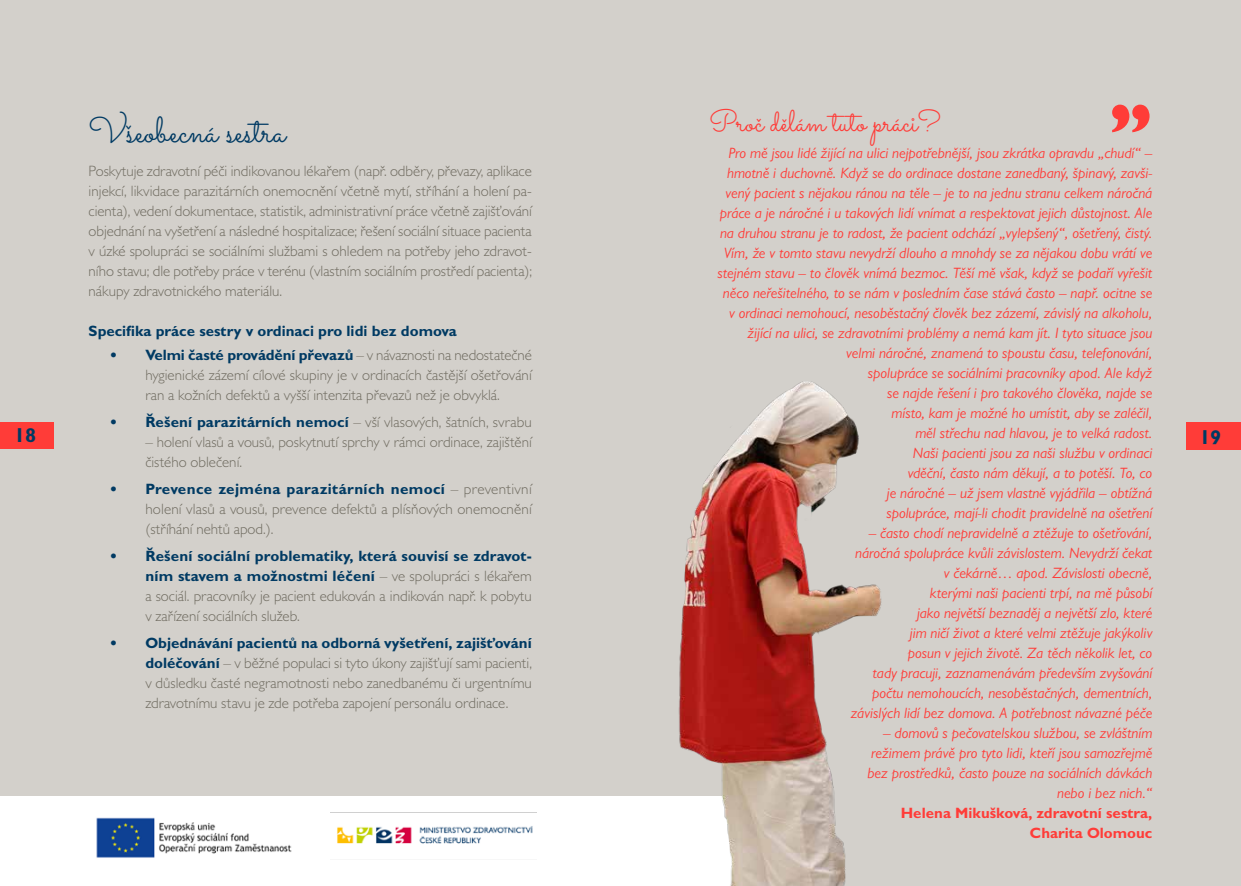
<style>
.page{position:relative;width:1241px;height:886px;background:#fff}
.page>*{position:absolute;margin:0;border:0;box-sizing:border-box;transform-origin:0 0}
.t1{font:800 75px "Gill Sans";color:#ff3c38}
.t2{font:36.25px "Sacramento";color:#003a63}
.t3{font:30px "Sacramento";color:#ff3c38}
.t4{font:700 20px "Gill Sans";color:#003a63}
.t5{font:italic 15px/20px "Gill Sans";color:#ff3c38;text-align:right}
.t6{font:300 15px/20px "Gill Sans";color:#706c61;text-align:justify}
.t7{font:700 15px/20px "Gill Sans";color:#ff3c38;text-align:right}
.t8{font:700 15px "Gill Sans";color:#003a63}
.s1{font-weight:800;color:#003a63}
.s2{font-weight:700;color:#003a63}
</style>
<div class="page">
<img style="left:96px;top:817px;width:196px;height:41px">
<img style="left:330px;top:795px;width:206px;height:49px">
<div style="left:621px;top:777px;width:619px;height:109px;background:#d3d0cb"></div>
<div style="left:0;top:0;width:1240px;height:795px;background:#d3d0cb"></div>
<img style="left:613px;top:381px;width:269px;height:505px">
<div style="left:0;top:422px;width:54px;height:27px;background:#ff3c38"></div>
<div style="left:1186px;top:422px;width:54px;height:27px;background:#ff3c38"></div>
<h1 class="t1" style="left:1152px;top:150px;width:44px;rotate:-180deg">“</h1>
<h3 class="t3" style="left:709px;top:103px;width:233px">Proč dělám tuto práci?</h3>
<p class="t5" style="left:717px;top:143px;width:436px">Pro mě jsou lidé žijící na ulici nejpotřebnější, jsou zkrátka opravdu „chudí“ – hmotně i duchovně. Když se do ordinace dostane zanedbaný, špinavý, zavši&shy;vený pacient s nějakou ránou na těle – je to na jednu stranu celkem náročná práce a je náročné i u takových lidí vnímat a respektovat jejich důstojnost. Ale na druhou stranu je to radost, že pacient odchází „vylepšený“, ošetřený, čistý.<br>Vím, že v tomto stavu nevydrží dlouho a mnohdy se za nějakou dobu vrátí ve stejném stavu – to člověk vnímá bezmoc. Těší mě však, když se podaří vyřešit něco neřešitelného, to se nám v posledním čase stává často – např. ocitne se v ordinaci nemohoucí, nesoběstačný člověk bez zázemí, závislý na alkoholu, žijící na ulici, se zdravotními problémy a nemá kam jít. I tyto situace jsou velmi náročné, znamená to spoustu času, telefonování,<br>spolupráce se sociálními pracovníky apod. Ale když<br>se najde řešení i pro takového člověka, najde se<br>místo, kam je možné ho umístit, aby se zaléčil,<br>měl střechu nad hlavou, je to velká radost.<br>Naši pacienti jsou za naši službu v ordinaci<br>vděční, často nám děkují, a to potěší. To, co<br>je náročné – už jsem vlastně vyjádřila – obtížná<br>spolupráce, mají-li chodit pravidelně na ošetření</p>
<p class="t5" style="left:850px;top:523px;width:303px">– často chodí nepravidelně a ztěžuje to ošetřování, náročná spolupráce kvůli závislostem. Nevydrží čekat v čekárně… apod. Závislosti obecně,<br>kterými naši pacienti trpí, na mě působí<br>jako největší beznaděj a největší zlo, které<br>jim ničí život a které velmi ztěžuje jakýkoliv<br>posun v jejich životě. Za těch několik let, co<br>tady pracuji, zaznamenávám především zvyšování počtu nemohoucích, nesoběstačných, dementních, závislých lidí bez domova. A potřebnost návazné péče</p>
<p class="t5" style="left:867px;top:723px;width:286px">– domovů s pečovatelskou službou, se zvláštním režimem právě pro tyto lidi, kteří jsou samozřejmě bez prostředků, často pouze na sociálních dávkách nebo i bez nich.“</p>
<p class="t7" style="left:900px;top:803px;width:253px">Helena Mikušková, zdravotní sestra,<br>Charita Olomouc</p>
<h2 class="t2" style="left:89px;top:108px;width:198px">Všeobecná sestra</h2>
<p class="t6" style="left:89px;top:161px;width:445px">Poskytuje zdravotní péči indikovanou lékařem (např. odběry, převazy, aplikace injekcí, likvidace parazitárních onemocnění včetně mytí, stříhání a holení pa&shy;cienta), vedení dokumentace, statistik, administrativní práce včetně zajišťování objednání na vyšetření a následné hospitalizace; řešení sociální situace pacienta v úzké spolupráci se sociálními službami s ohledem na potřeby jeho zdravot&shy;ního stavu; dle potřeby práce v terénu (vlastním sociálním prostředí pacienta); nákupy zdravotnického materiálu.</p>
<p class="t8" style="left:89px;top:322px;width:370px">Specifika práce sestry v ordinaci pro lidi bez domova</p>
<p class="t6" style="left:145px;top:344px;width:388px;text-indent:-35px"><span class="s1">•</span> <span class="s2">Velmi časté provádění převazů</span> – v návaznosti na nedostatečné hygienické zázemí cílové skupiny je v ordinacích častější ošetřování ran a kožních defektů a vyšší intenzita převazů než je obvyklá.</p>
<p class="t6" style="left:110px;top:411px;width:423px"><span class="s1">•</span> <span class="s2">Řešení parazitárních nemocí</span> – vší vlasových, šatních, svrabu</p>
<p class="t6" style="left:145px;top:431px;width:388px">– holení vlasů a vousů, poskytnutí sprchy v rámci ordinace, zajištění čistého oblečení.</p>
<p class="t6" style="left:145px;top:478px;width:388px;text-indent:-35px"><span class="s1">•</span> <span class="s2">Prevence zejména parazitárních nemocí</span> – preventivní holení vlasů a vousů, prevence defektů a plísňových onemocnění (stříhání nehtů apod.).</p>
<p class="t6" style="left:145px;top:545px;width:388px;text-indent:-35px"><span class="s1">•</span> <span class="s2">Řešení sociální problematiky, která souvisí se zdravot&shy;ním stavem a možnostmi léčení</span> – ve spolupráci s lékařem a sociál. pracovníky je pacient edukován a indikován např. k pobytu v zařízení sociálních služeb.</p>
<p class="t6" style="left:145px;top:633px;width:388px;text-indent:-35px"><span class="s1">•</span> <span class="s2">Objednávání pacientů na odborná vyšetření, zajišťování doléčování</span> – v běžné populaci si tyto úkony zajišťují sami pacienti, v důsledku časté negramotnosti nebo zanedbanému či urgentnímu zdravotnímu stavu je zde potřeba zapojení personálu ordinace.</p>
<h3 class="t4" style="left:1202px;top:422px;width:24px">19</h3>
<h3 class="t4" style="left:14px;top:423px;width:24px">18</h3>
<h3 class="t4" style="left:1199px;top:425px;width:24px">19</h3>
</div>
